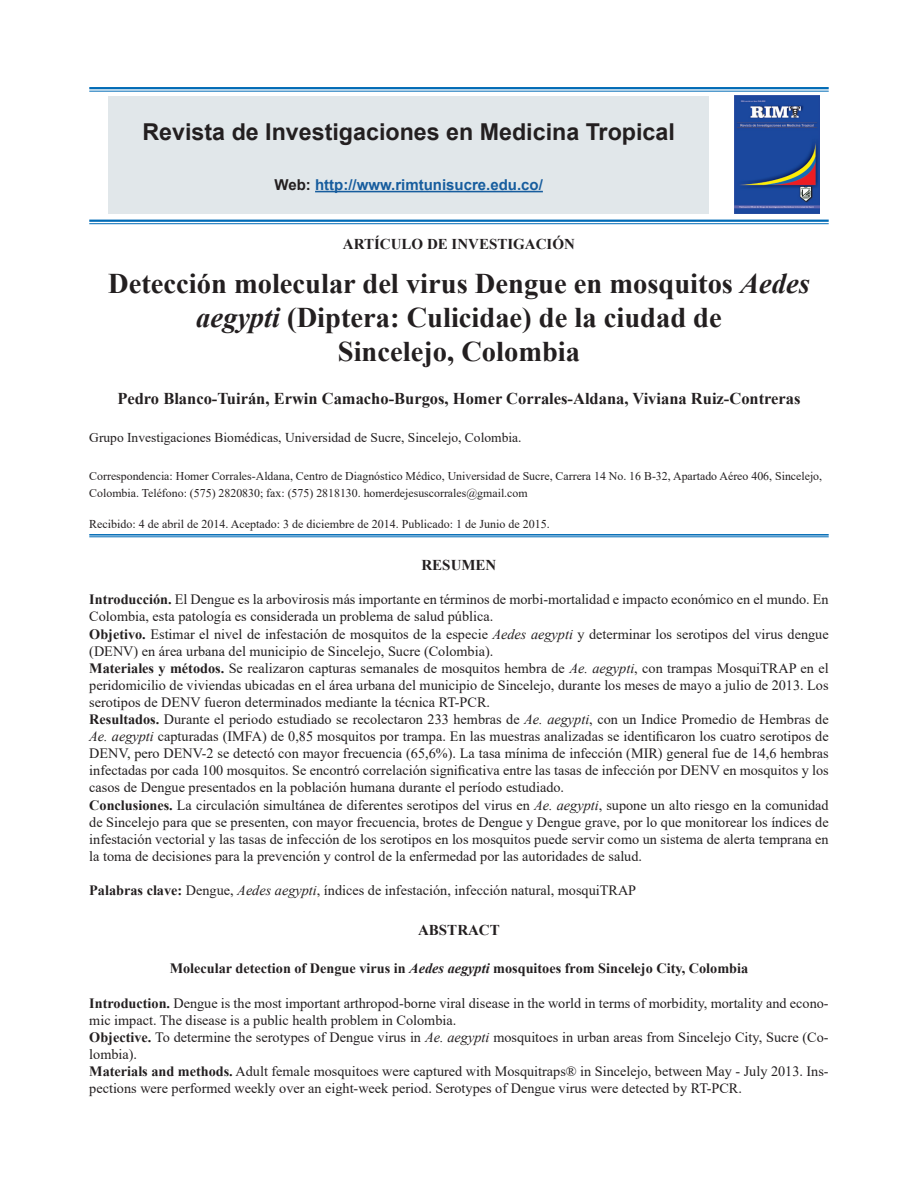
<style>
.page{position:relative;width:918px;height:1188px;background:#fff}
.page>*{position:absolute;margin:0;border:0;box-sizing:border-box;transform-origin:0 0}
.t1{font:700 28.5px/34.2px "Times New Roman";color:#231f20;text-align:center}
.t2{font:700 23.25px "Arial";color:#231f20}
.t3{font:700 16.5px "Times New Roman";color:#231f20}
.t4{font:700 15px "Times New Roman";color:#231f20}
.t5{font:700 15px "Arial";color:#175d9e}
.t6{font:14.25px/17.1px "Times New Roman";color:#231f20}
.t7{font:700 14.25px "Times New Roman";color:#231f20}
.t8{font:13.5px "Times New Roman";color:#231f20}
.t9{font:12px "Times New Roman";color:#231f20}
.t10{font:11.85px/16.8px "Times New Roman";color:#231f20}
.s1{color:#231f20}
.s2{font-style:italic}
.s3{font-weight:700}
</style>
<div class="page">
<hr style="left:89px;top:87px;width:740px;height:2px;background:#006bb6">
<hr style="left:89px;top:91px;width:740px;height:1px;background:#006bb6">
<div style="left:108px;top:96px;width:601px;height:117px;background:#e1e7ea"></div>
<hr style="left:315px;top:191px;width:228px;height:1px;background:#175d9e">
<img style="left:734px;top:96px;width:85px;height:117px">
<hr style="left:89px;top:220px;width:740px;height:2px;background:#006bb6">
<hr style="left:89px;top:223px;width:740px;height:1px;background:#006bb6">
<hr style="left:89px;top:534px;width:740px;height:2px;background:#006bb6">
<hr style="left:89px;top:537px;width:740px;height:1px;background:#006bb6">
<p class="t2" style="left:143px;top:116px;width:534px">Revista de Investigaciones en Medicina Tropical</p>
<p class="t5" style="left:275px;top:174px;width:270px"><span class="s1">Web:</span> http://www.rimtunisucre.edu.co/</p>
<p class="t4" style="left:343px;top:234px;width:233px">ARTÍCULO DE INVESTIGACIÓN</p>
<p class="t1" style="left:108px;top:265px;width:703px">Detección molecular del virus Dengue en mosquitos <span class="s2">Aedes aegypti</span> (Diptera: Culicidae) de la ciudad de</p>
<p class="t1" style="left:338px;top:334px;width:244px">Sincelejo, Colombia</p>
<p class="t3" style="left:117px;top:387px;width:685px">Pedro Blanco-Tuirán, Erwin Camacho-Burgos, Homer Corrales-Aldana, Viviana Ruiz-Contreras</p>
<p class="t8" style="left:89px;top:428px;width:434px">Grupo Investigaciones Biomédicas, Universidad de Sucre, Sincelejo, Colombia.</p>
<p class="t10" style="left:89px;top:468px;width:734px">Correspondencia: Homer Corrales-Aldana, Centro de Diagnóstico Médico, Universidad de Sucre, Carrera 14 No. 16 B-32, Apartado Aéreo 406, Sincelejo,<br>Colombia. Teléfono: (575) 2820830; fax: (575) 2818130. homerdejesuscorrales@gmail.com</p>
<p class="t9" style="left:89px;top:516px;width:462px">Recibido: 4 de abril de 2014. Aceptado: 3 de diciembre de 2014. Publicado: 1 de Junio de 2015.</p>
<p class="t4" style="left:421px;top:554px;width:76px">RESUMEN</p>
<p class="t6" style="left:89px;top:591px;width:741px"><span class="s3">Introducción.</span> El Dengue es la arbovirosis más importante en términos de morbi-mortalidad e impacto económico en el mundo. En<br>Colombia, esta patología es considerada un problema de salud pública.</p>
<p class="t6" style="left:89px;top:625px;width:741px"><span class="s3">Objetivo.</span> Estimar el nivel de infestación de mosquitos de la especie <span class="s2">Aedes aegypti</span> y determinar los serotipos del virus dengue (DENV) en área urbana del municipio de Sincelejo, Sucre (Colombia).</p>
<p class="t6" style="left:89px;top:659px;width:741px;text-align:justify"><span class="s3">Materiales y métodos.</span> Se realizaron capturas semanales de mosquitos hembra de <span class="s2">Ae. aegypti</span>, con trampas MosquiTRAP en el peridomicilio de viviendas ubicadas en el área urbana del municipio de Sincelejo, durante los meses de mayo a julio de 2013. Los serotipos de DENV fueron determinados mediante la técnica RT-PCR.</p>
<p class="t6" style="left:89px;top:710px;width:741px;text-align:justify"><span class="s3">Resultados.</span> Durante el periodo estudiado se recolectaron 233 hembras de <span class="s2">Ae. aegypti</span>, con un Indice Promedio de Hembras de <span class="s2">Ae. aegypti</span> capturadas (IMFA) de 0,85 mosquitos por trampa. En las muestras analizadas se identificaron los cuatro serotipos de DENV, pero DENV-2 se detectó con mayor frecuencia (65,6%). La tasa mínima de infección (MIR) general fue de 14,6 hembras infectadas por cada 100 mosquitos. Se encontró correlación significativa entre las tasas de infección por DENV en mosquitos y los casos de Dengue presentados en la población humana durante el período estudiado.</p>
<p class="t6" style="left:89px;top:796px;width:741px;text-align:justify"><span class="s3">Conclusiones.</span> La circulación simultánea de diferentes serotipos del virus en <span class="s2">Ae. aegypti</span>, supone un alto riesgo en la comunidad de Sincelejo para que se presenten, con mayor frecuencia, brotes de Dengue y Dengue grave, por lo que monitorear los índices de infestación vectorial y las tasas de infección de los serotipos en los mosquitos puede servir como un sistema de alerta temprana en la toma de decisiones para la prevención y control de la enfermedad por las autoridades de salud.</p>
<p class="t6" style="left:89px;top:881px;width:548px"><span class="s3">Palabras clave:</span> Dengue, <span class="s2">Aedes aegypti</span>, índices de infestación, infección natural, mosquiTRAP</p>
<p class="t4" style="left:418px;top:919px;width:83px">ABSTRACT</p>
<p class="t7" style="left:170px;top:958px;width:580px">Molecular detection of Dengue virus in <span class="s2">Aedes aegypti</span> mosquitoes from Sincelejo City, Colombia</p>
<p class="t6" style="left:89px;top:994px;width:741px"><span class="s3">Introduction.</span> Dengue is the most important arthropod-borne viral disease in the world in terms of morbidity, mortality and econo&shy;mic impact. The disease is a public health problem in Colombia.</p>
<p class="t6" style="left:89px;top:1028px;width:741px"><span class="s3">Objective.</span> To determine the serotypes of Dengue virus in <span class="s2">Ae. aegypti</span> mosquitoes in urban areas from Sincelejo City, Sucre (Co&shy;lombia).</p>
<p class="t6" style="left:89px;top:1062px;width:741px"><span class="s3">Materials and methods.</span> Adult female mosquitoes were captured with Mosquitraps® in Sincelejo, between May - July 2013. Ins&shy;pections were performed weekly over an eight-week period. Serotypes of Dengue virus were detected by RT-PCR.</p>
</div>
